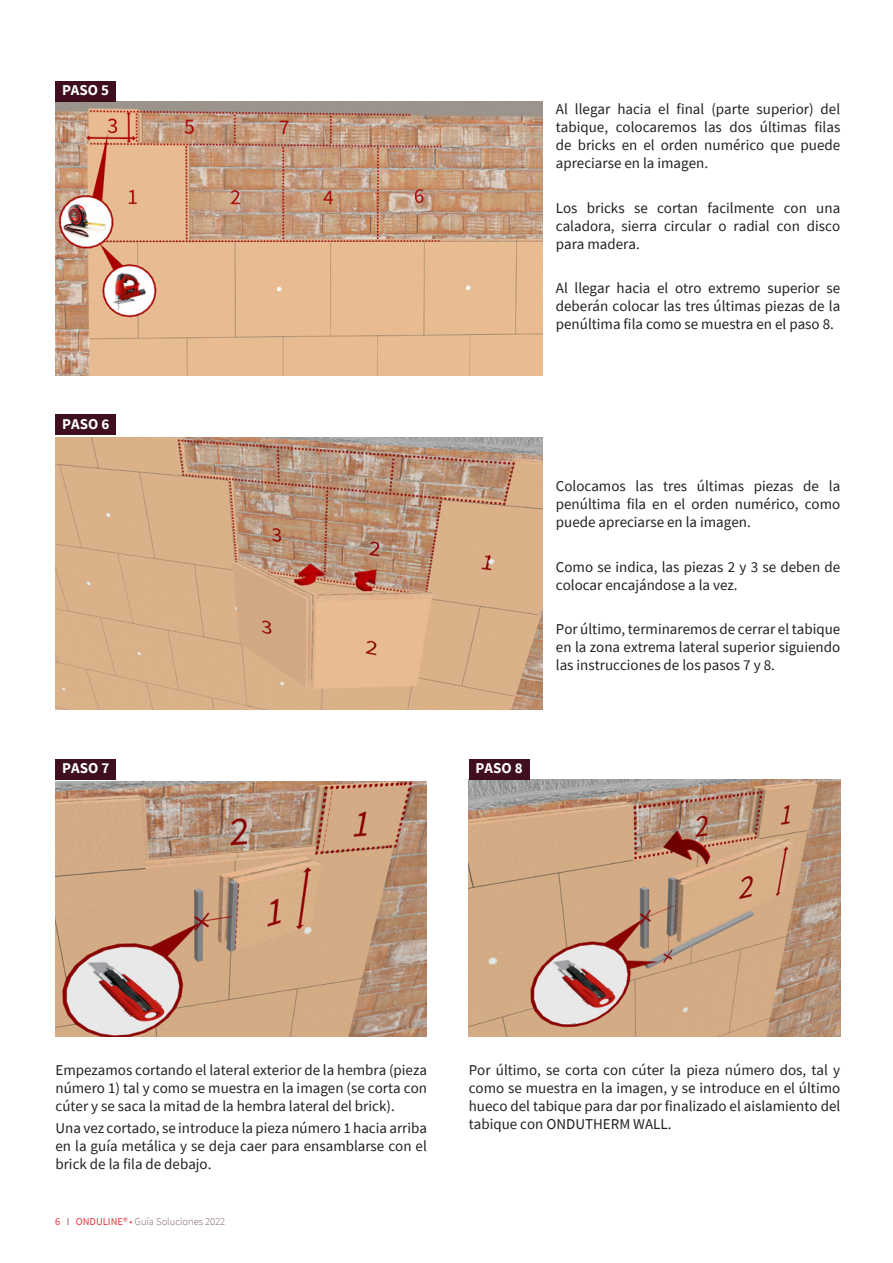
<style>
.page{position:relative;width:893px;height:1263px;background:#fff}
.page>*{position:absolute;margin:0;border:0;box-sizing:border-box;transform-origin:0 0}
.CURRENT_TEXT_RED_BUL{font:15px/18px "Source Sans Pro";color:#231f20;text-align:justify}
.t1{font:700 15px "Source Sans Pro";color:#fff}
.t2{font:300 10.5px "Source Sans Pro";color:#806361}
.s1{font-weight:400;color:#e1373d}
.s2{font-weight:400}
.s3{color:#e1373d}
</style>
<div class="page">
<img style="left:55px;top:102px;width:487px;height:274px">
<img style="left:55px;top:437px;width:487px;height:273px">
<img style="left:55px;top:781px;width:372px;height:255px">
<img style="left:469px;top:780px;width:371px;height:256px">
<div style="left:55px;top:81px;width:61px;height:21px;background:#3f0f1f"></div>
<div style="left:55px;top:414px;width:61px;height:21px;background:#3f0f1f"></div>
<div style="left:55px;top:759px;width:61px;height:21px;background:#3f0f1f"></div>
<div style="left:469px;top:759px;width:60px;height:21px;background:#3f0f1f"></div>
<p class="t1" style="left:62px;top:80px;width:49px">PASO 5</p>
<p class="t1" style="left:62px;top:413px;width:49px">PASO 6</p>
<p class="CURRENT_TEXT_RED_BUL" style="left:556px;top:100px;width:286px">Al llegar hacia el final (parte superior) del tabique, colocaremos las dos últimas filas de bricks en el orden numérico que puede apreciarse en la imagen.</p>
<p class="CURRENT_TEXT_RED_BUL" style="left:556px;top:199px;width:286px">Los bricks se cortan facilmente con una caladora, sierra circular o radial con disco para madera.</p>
<p class="CURRENT_TEXT_RED_BUL" style="left:556px;top:279px;width:286px">Al llegar hacia el otro extremo superior se deberán colocar las tres últimas piezas de la penúltima fila como se muestra en el paso 8.</p>
<p class="CURRENT_TEXT_RED_BUL" style="left:556px;top:477px;width:286px">Colocamos las tres últimas piezas de la penúltima fila en el orden numérico, como puede apreciarse en la imagen.</p>
<p class="CURRENT_TEXT_RED_BUL" style="left:556px;top:557px;width:286px">Como se indica, las piezas 2 y 3 se deben de colocar encajándose a la vez.</p>
<p class="CURRENT_TEXT_RED_BUL" style="left:556px;top:620px;width:286px">Por último, terminaremos de cerrar el tabique en la zona extrema lateral superior siguiendo las instrucciones de los pasos 7 y 8.</p>
<p class="t1" style="left:62px;top:758px;width:49px">PASO 7</p>
<p class="t1" style="left:475px;top:758px;width:49px">PASO 8</p>
<p class="CURRENT_TEXT_RED_BUL" style="left:55px;top:1061px;width:373px">Empezamos cortando el lateral exterior de la hembra (pieza número 1) tal y como se muestra en la imagen (se corta con cúter y se saca la mitad de la hembra lateral del brick).</p>
<p class="CURRENT_TEXT_RED_BUL" style="left:55px;top:1119px;width:373px">Una vez cortado, se introduce la pieza número 1 hacia arriba en la guía metálica y se deja caer para ensamblarse con el brick de la fila de debajo.</p>
<p class="t2" style="left:55px;top:1215px;width:171px"><span class="s1">6</span> <span class="s2">I</span> <span class="s1">ONDULINE®</span> <span class="s3">•</span> Guía Soluciones 2022</p>
<p class="CURRENT_TEXT_RED_BUL" style="left:469px;top:1061px;width:373px">Por último, se corta con cúter la pieza número dos, tal y como se muestra en la imagen, y se introduce en el último hueco del tabique para dar por finalizado el aislamiento del tabique con ONDUTHERM WALL.</p>
</div>
